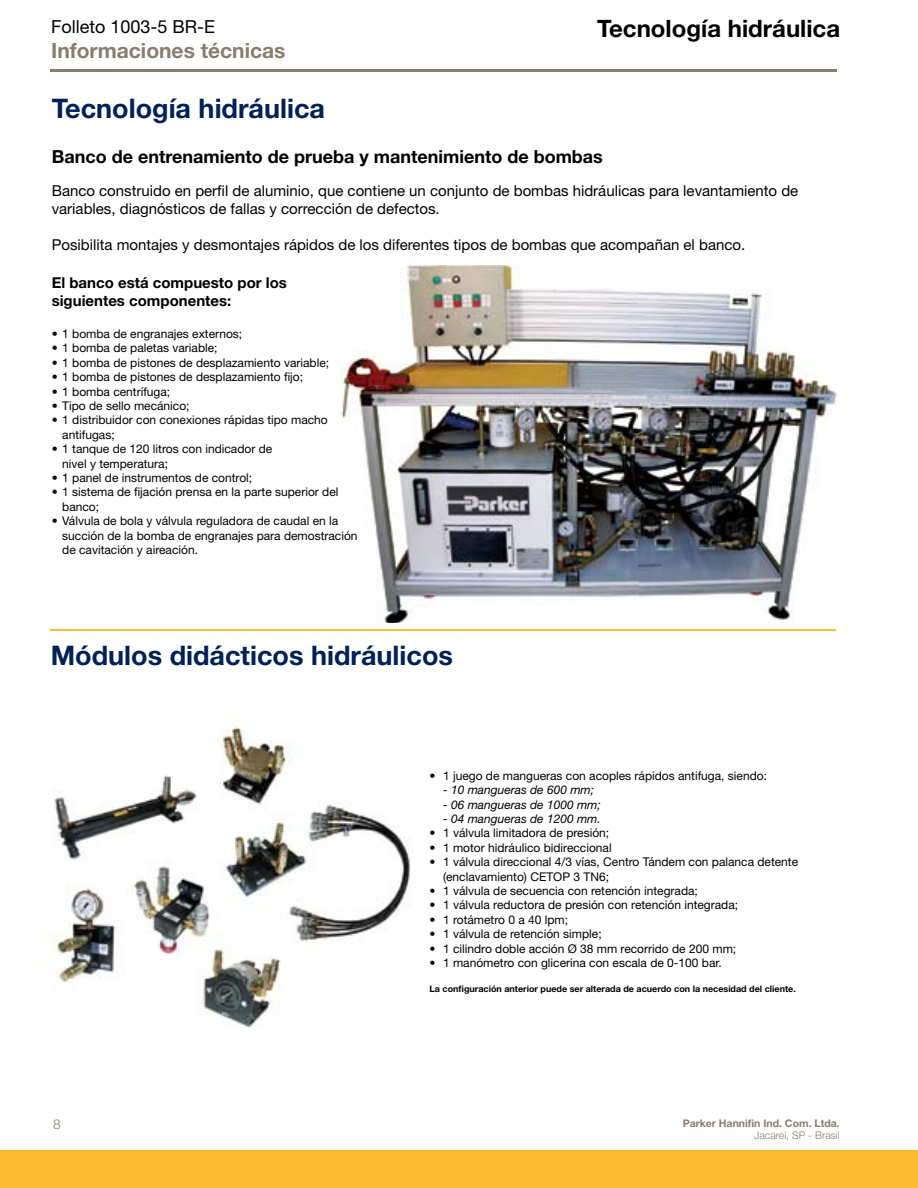
<style>
.page{position:relative;width:918px;height:1188px;background:#fff}
.page>*{position:absolute;margin:0;border:0;box-sizing:border-box;transform-origin:0 0}
.t1{font:700 27px "Helvetica Neue LT Std";color:#002157}
.t2{font:700 24px "Helvetica Neue LT Std";color:#000}
.t3{font:700 21px "Helvetica Neue LT Std";color:#887d6e}
.t4{font:700 18px "Helvetica Neue LT Std";color:#000}
.t5{font:18px "Helvetica Neue LT Std";color:#000}
.t6{font:15px/18px "Helvetica Neue LT Std";color:#000}
.t7{font:700 15px/18px "Helvetica Neue LT Std";color:#000}
.t8{font:300 13.5px "Helvetica Neue LT Std";color:#887d6e}
.t9{font:12px/14.4px "Helvetica Neue LT Std";color:#000}
.t10{font:italic 12px "Helvetica Neue LT Std";color:#000}
.t11{font:700 10.5px/12px "Helvetica Neue LT Std";color:#887d6e;text-align:right}
.t12{font:700 9px "Helvetica Neue LT Std";color:#000}
.s1{font-weight:300}
</style>
<div class="page">
<div style="left:0;top:1150px;width:918px;height:38px;background:#fdbb30"></div>
<hr style="left:50px;top:69px;width:787px;height:3px;background:#887d6e">
<img style="left:341px;top:266px;width:496px;height:357px">
<hr style="left:51px;top:630px;width:785px;height:1px;background:#fdbb30">
<img style="left:52px;top:720px;width:358px;height:308px">
<p class="t5" style="left:51px;top:16px;width:166px">Folleto 1003-5 BR-E</p>
<p class="t3" style="left:51px;top:37px;width:236px">Informaciones técnicas</p>
<p class="t2" style="left:597px;top:13px;width:244px">Tecnología hidráulica</p>
<p class="t1" style="left:52px;top:91px;width:275px">Tecnología hidráulica</p>
<p class="t4" style="left:52px;top:145px;width:553px">Banco de entrenamiento de prueba y mantenimiento de bombas</p>
<p class="t6" style="left:52px;top:181px;width:748px">Banco construido en perfil de aluminio, que contiene un conjunto de bombas hidráulicas para levantamiento de variables, diagnósticos de fallas y corrección de defectos.</p>
<p class="t6" style="left:52px;top:235px;width:695px">Posibilita montajes y desmontajes rápidos de los diferentes tipos de bombas que acompañan el banco.</p>
<p class="t7" style="left:52px;top:273px;width:237px">El banco está compuesto por los siguientes componentes:</p>
<p class="t9" style="left:52px;top:326px;width:192px">• 1 bomba de engranajes externos;</p>
<p class="t9" style="left:52px;top:341px;width:167px">• 1 bomba de paletas variable;</p>
<p class="t9" style="left:52px;top:355px;width:279px">• 1 bomba de pistones de desplazamiento variable;</p>
<p class="t9" style="left:52px;top:370px;width:253px">• 1 bomba de pistones de desplazamiento fijo;</p>
<p class="t9" style="left:52px;top:384px;width:120px">• 1 bomba centrífuga;</p>
<p class="t9" style="left:52px;top:398px;width:139px">• Tipo de sello mecánico;</p>
<p class="t9" style="left:62px;top:413px;width:267px;text-indent:-10px">• 1 distribuidor con conexiones rápidas tipo macho antifugas;</p>
<p class="t9" style="left:62px;top:442px;width:212px;text-indent:-10px">• 1 tanque de 120 litros con indicador de nivel y temperatura;</p>
<p class="t9" style="left:52px;top:470px;width:202px">• 1 panel de instrumentos de control;</p>
<p class="t9" style="left:62px;top:485px;width:278px;text-indent:-10px">• 1 sistema de fijación prensa en la parte superior del banco;</p>
<p class="t9" style="left:62px;top:514px;width:297px;text-indent:-10px">• Válvula de bola y válvula reguladora de caudal en la succión de la bomba de engranajes para demostración de cavitación y aireación.</p>
<p class="t1" style="left:51px;top:638px;width:404px">Módulos didácticos hidráulicos</p>
<p class="t9" style="left:430px;top:768px;width:339px">• 1 juego de mangueras con acoples rápidos antifuga, siendo:</p>
<p class="t10" style="left:443px;top:783px;width:153px">- 10 mangueras de 600 mm;</p>
<p class="t10" style="left:443px;top:797px;width:159px">- 06 mangueras de 1000 mm;</p>
<p class="t10" style="left:443px;top:811px;width:159px">- 04 mangueras de 1200 mm.</p>
<p class="t9" style="left:430px;top:826px;width:181px">• 1 válvula limitadora de presión;</p>
<p class="t9" style="left:430px;top:840px;width:184px">• 1 motor hidráulico bidireccional</p>
<p class="t9" style="left:443px;top:855px;width:357px;text-indent:-13px">• 1 válvula direccional 4/3 vías, Centro Tándem con palanca detente (enclavamiento) CETOP 3 TN6;</p>
<p class="t9" style="left:430px;top:883px;width:270px">• 1 válvula de secuencia con retención integrada;</p>
<p class="t9" style="left:430px;top:898px;width:310px">• 1 válvula reductora de presión con retención integrada;</p>
<p class="t9" style="left:430px;top:912px;width:140px">• 1 rotámetro 0 a 40 lpm;</p>
<p class="t9" style="left:430px;top:927px;width:174px">• 1 válvula de retención simple;</p>
<p class="t9" style="left:430px;top:941px;width:308px">• 1 cilindro doble acción Ø 38 mm recorrido de 200 mm;</p>
<p class="t9" style="left:430px;top:955px;width:294px">• 1 manómetro con glicerina con escala de 0-100 bar.</p>
<p class="t12" style="left:430px;top:983px;width:368px">La configuración anterior puede ser alterada de acuerdo con la necesidad del cliente.</p>
<p class="t8" style="left:53px;top:1116px;width:9px">8</p>
<p class="t11" style="left:683px;top:1117px;width:159px">Parker Hannifin Ind. Com. Ltda.<br><span class="s1">Jacareí, SP - Brasil</span></p>
</div>
